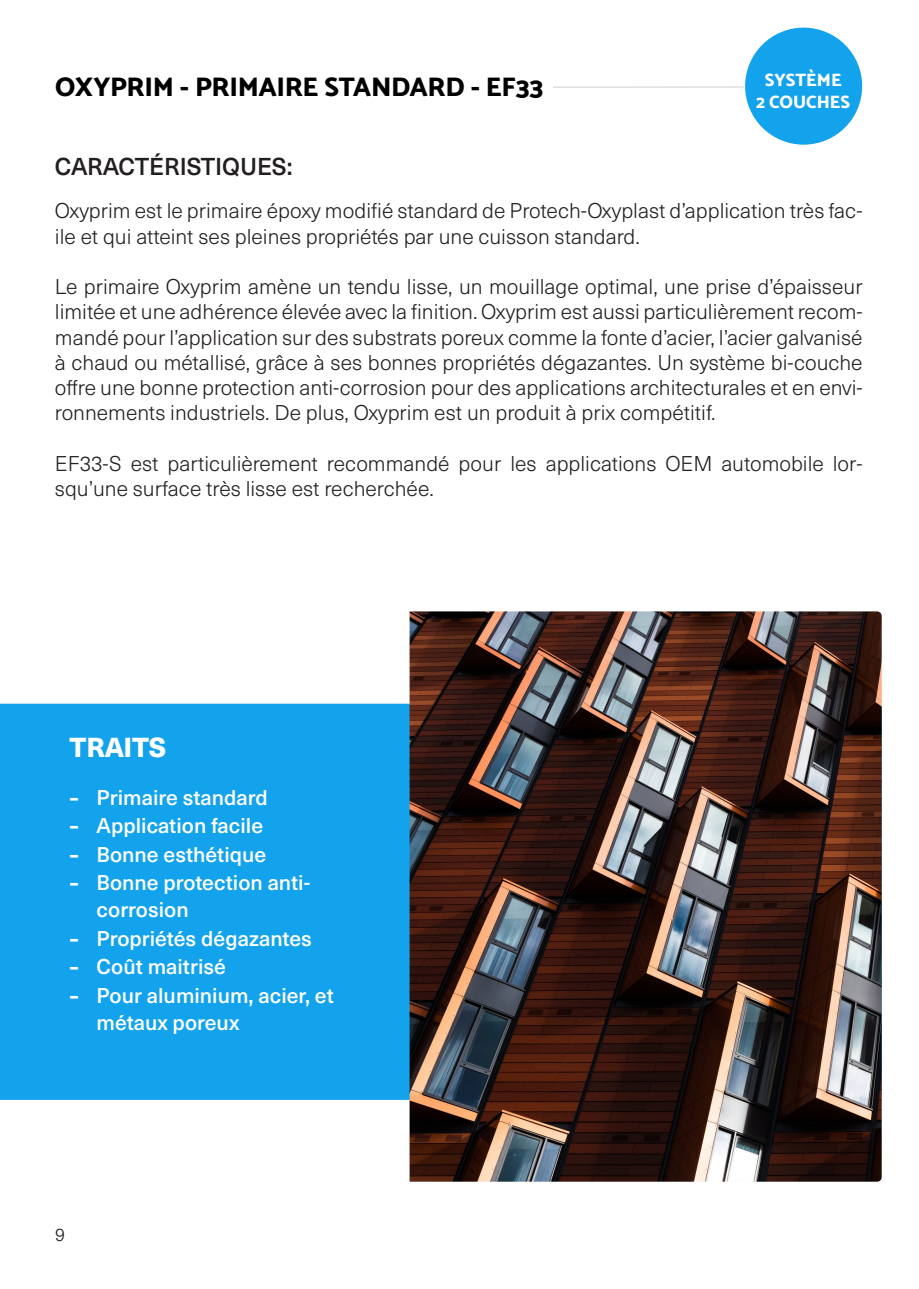
<style>
.page{position:relative;width:919px;height:1289px;background:#fff}
.page>*{position:absolute;margin:0;border:0;box-sizing:border-box;transform-origin:0 0}
.Sections{font:800 27px "Catamaran";letter-spacing:-.015em;color:#000}
.Paragraph{font:800 27px "Neue Haas Unica";letter-spacing:-.01em;color:#fff}
.t1{font:500 24px "Neue Haas Unica";letter-spacing:-.01em;color:#231f20}
.t2{font:300 21px/25.2px "Neue Haas Unica";color:#231f20}
.t3{font:500 21px/27px "Neue Haas Unica";color:#fff}
.t4{font:800 18px "Catamaran";color:#fff}
.t5{font:300 18px "Neue Haas Unica";color:#231f20}
.s1{font-family:"Catamaran";font-weight:800}
</style>
<div class="page">
<div style="left:0;top:703px;width:409px;height:396px;background:#13a3ec"></div>
<svg style="left:553px;top:86px;width:190px;height:2px"></svg>
<div style="left:744px;top:27px;width:118px;height:118px;background:#13a3ec;border-radius:50%"></div>
<div style="left:743px;top:26px;width:120px;height:120px;border:2px solid #fff;border-radius:50%"></div>
<img style="left:409px;top:611px;width:472px;height:570px">
<p class="Sections" style="left:55px;top:66px;width:489px">OXYPRIM - PRIMAIRE STANDARD - EF33</p>
<p class="t4" style="left:764px;top:66px;width:78px">SYSTÈME</p>
<p class="t4" style="left:756px;top:88px;width:95px">2 COUCHES</p>
<p class="t1" style="left:55px;top:149px;width:239px">CARACTÉRISTIQUES:</p>
<p class="t2" style="left:55px;top:197px;width:809px">Oxyprim est le primaire époxy modifié standard de Protech-Oxyplast d’application très fac&shy;ile et qui atteint ses pleines propriétés par une cuisson standard.</p>
<p class="t2" style="left:55px;top:273px;width:809px;text-align:justify">Le primaire Oxyprim amène un tendu lisse, un mouillage optimal, une prise d’épaisseur limitée et une adhérence élevée avec la finition. Oxyprim est aussi particulièrement recom&shy;mandé pour l’application sur des substrats poreux comme la fonte d’acier, l’acier galvanisé à chaud ou métallisé, grâce à ses bonnes propriétés dégazantes. Un système bi-couche offre une bonne protection anti-corrosion pour des applications architecturales et en envi&shy;ronnements industriels. De plus, Oxyprim est un produit à prix compétitif.</p>
<p class="t2" style="left:55px;top:449px;width:809px">EF33-S est particulièrement recommandé pour les applications OEM automobile lor&shy;squ’une surface très lisse est recherchée.</p>
<p class="Paragraph" style="left:70px;top:726px;width:98px">TRAITS</p>
<p class="t3" style="left:70px;top:782px;width:200px"><span class="s1">–</span> Primaire standard</p>
<p class="t3" style="left:70px;top:810px;width:195px"><span class="s1">–</span> Application facile</p>
<p class="t3" style="left:70px;top:839px;width:198px"><span class="s1">–</span> Bonne esthétique</p>
<p class="t3" style="left:97px;top:867px;width:215px;text-indent:-27px"><span class="s1">–</span> Bonne protection anti&shy;corrosion</p>
<p class="t3" style="left:70px;top:923px;width:244px"><span class="s1">–</span> Propriétés dégazantes</p>
<p class="t3" style="left:70px;top:951px;width:158px"><span class="s1">–</span> Coût maitrisé</p>
<p class="t3" style="left:97px;top:980px;width:239px;text-indent:-27px"><span class="s1">–</span> Pour aluminium, acier, et métaux poreux</p>
<p class="t5" style="left:55px;top:1221px;width:11px">9</p>
</div>
